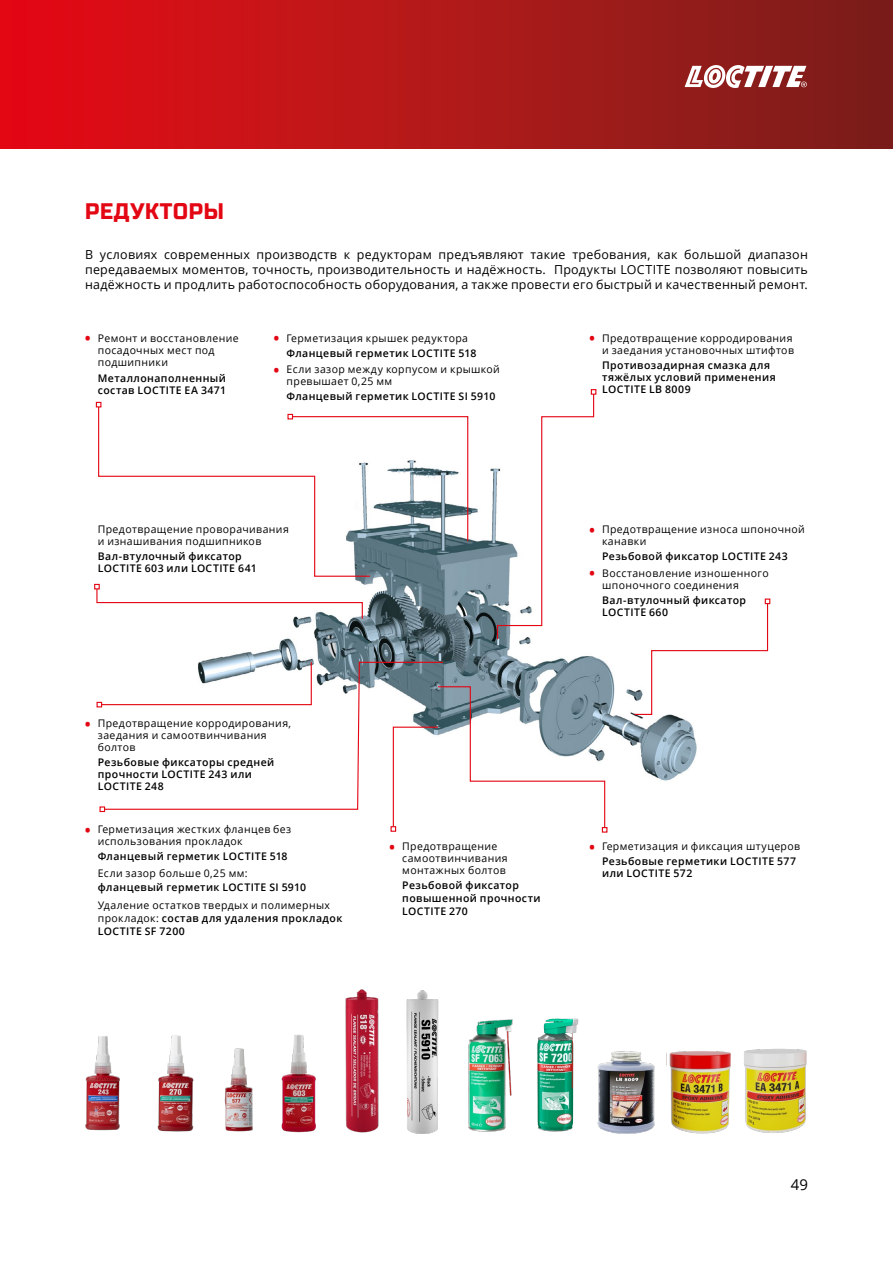
<style>
.page{position:relative;width:893px;height:1263px;background:#fff}
.page>*{position:absolute;margin:0;border:0;box-sizing:border-box;transform-origin:0 0}
.t1{font:22.5px "Russo One";letter-spacing:.04em;color:#e30613;scale:.9 1}
.t2{font:15px "Open Sans";color:#000}
.t3{font:12.45px/15px "Open Sans";letter-spacing:.02em;color:#000;text-align:justify}
.t4{font:10.5px/12px "Open Sans";letter-spacing:.035em;color:#000}
.t5{font:600 10.5px/12px "Open Sans";letter-spacing:.04em;color:#000}
.s1{font-weight:800;font-size:13.5px;color:#e30613}
.s2{font-weight:600}
</style>
<div class="page">
<div style="left:0;top:0;width:893px;height:149px;background:linear-gradient(to right,#e80c15,#79211b)"></div>
<svg style="left:685px;top:65px;width:122px;height:23px"></svg>
<img style="left:202px;top:468px;width:495px;height:313px">
<svg style="left:98px;top:406px;width:273px;height:171px"></svg>
<svg style="left:96px;top:402px;width:5px;height:5px"></svg>
<svg style="left:94px;top:584px;width:269px;height:36px"></svg>
<svg style="left:103px;top:661px;width:341px;height:149px"></svg>
<svg style="left:99px;top:806px;width:6px;height:6px"></svg>
<svg style="left:390px;top:686px;width:217px;height:147px"></svg>
<svg style="left:633px;top:598px;width:137px;height:117px"></svg>
<svg style="left:496px;top:389px;width:100px;height:251px"></svg>
<svg style="left:287px;top:414px;width:182px;height:128px"></svg>
<img style="left:743px;top:1048px;width:64px;height:85px">
<img style="left:669px;top:1051px;width:62px;height:83px">
<img style="left:85px;top:1036px;width:35px;height:95px">
<img style="left:537px;top:1018px;width:41px;height:114px">
<img style="left:406px;top:990px;width:33px;height:144px">
<img style="left:157px;top:1035px;width:37px;height:97px">
<img style="left:345px;top:989px;width:34px;height:144px">
<img style="left:281px;top:1034px;width:35px;height:99px">
<img style="left:597px;top:1051px;width:58px;height:83px">
<img style="left:224px;top:1048px;width:29px;height:84px">
<img style="left:468px;top:1019px;width:45px;height:113px">
<h1 class="t1" style="left:85px;top:198px;width:156px">РЕДУКТОРЫ</h1>
<p class="t3" style="left:85px;top:247px;width:724px">В условиях современных производств к редукторам предъявляют такие требования, как большой диапазон передаваемых моментов, точность, производительность и надёжность. Продукты LOCTITE позволяют повысить надёжность и продлить работоспособность оборудования, а также провести его быстрый и качественный ремонт.</p>
<p class="t4" style="left:98px;top:332px;width:142px;text-indent:-13px"><span class="s1">•</span> Ремонт и восстановление посадочных мест под подшипники</p>
<p class="t5" style="left:98px;top:372px;width:130px">Металлонаполненный состав LOCTITE EA 3471</p>
<p class="t4" style="left:287px;top:330px;width:191px;line-height:15px;text-indent:-13px"><span class="s1">•</span> Герметизация крышек редуктора<br><span class="s2">Фланцевый герметик LOCTITE 518</span></p>
<p class="t4" style="left:287px;top:363px;width:215px;text-indent:-13px"><span class="s1">•</span> Если зазор между корпусом и крышкой превышает 0,25 мм</p>
<p class="t5" style="left:287px;top:390px;width:210px">Фланцевый герметик LOCTITE SI 5910</p>
<p class="t4" style="left:98px;top:523px;width:193px">Предотвращение проворачивания и изнашивания подшипников</p>
<p class="t5" style="left:98px;top:550px;width:160px">Вал-втулочный фиксатор<br>LOCTITE 603 или LOCTITE 641</p>
<p class="t4" style="left:98px;top:717px;width:195px;text-indent:-13px"><span class="s1">•</span> Предотвращение корродирования, заедания и самоотвинчивания болтов</p>
<p class="t5" style="left:98px;top:756px;width:178px">Резьбовые фиксаторы средней прочности LOCTITE 243 или<br>LOCTITE 248</p>
<p class="t4" style="left:98px;top:823px;width:195px;text-indent:-13px"><span class="s1">•</span> Герметизация жестких фланцев без использования прокладок</p>
<p class="t5" style="left:98px;top:850px;width:191px">Фланцевый герметик LOCTITE 518</p>
<p class="t4" style="left:98px;top:867px;width:151px">Если зазор больше 0,25 мм:</p>
<p class="t5" style="left:98px;top:881px;width:210px">фланцевый герметик LOCTITE SI 5910</p>
<p class="t4" style="left:98px;top:899px;width:246px;line-height:12.6px">Удаление остатков твердых и полимерных прокладок: <span class="s2">состав для удаления прокладок<br>LOCTITE SF 7200</span></p>
<p class="t4" style="left:402px;top:840px;width:107px;text-indent:-13px"><span class="s1">•</span> Предотвращение самоотвинчивания монтажных болтов</p>
<p class="t5" style="left:402px;top:879px;width:140px;line-height:12.6px">Резьбовой фиксатор повышенной прочности<br>LOCTITE 270</p>
<p class="t4" style="left:589px;top:332px;width:206px;text-align:right"><span class="s1">•</span> Предотвращение корродирования и заедания установочных штифтов</p>
<p class="t5" style="left:602px;top:359px;width:175px">Противозадирная смазка для тяжёлых условий применения<br>LOCTITE LB 8009</p>
<p class="t4" style="left:602px;top:523px;width:204px;text-indent:-13px"><span class="s1">•</span> Предотвращение износа шпоночной канавки</p>
<p class="t5" style="left:602px;top:550px;width:187px">Резьбовой фиксатор LOCTITE 243</p>
<p class="t4" style="left:602px;top:566px;width:168px;text-indent:-13px"><span class="s1">•</span> Восстановление изношенного шпоночного соединения</p>
<p class="t5" style="left:602px;top:594px;width:146px">Вал-втулочный фиксатор<br>LOCTITE 660</p>
<p class="t4" style="left:602px;top:839px;width:200px;line-height:15px;text-indent:-13px"><span class="s1">•</span> Герметизация и фиксация штуцеров<br><span class="s2">Резьбовые герметики LOCTITE 577</span></p>
<p class="t5" style="left:602px;top:867px;width:92px">или LOCTITE 572</p>
<h2 class="t2" style="left:791px;top:1175px;width:19px">49</h2>
</div>
